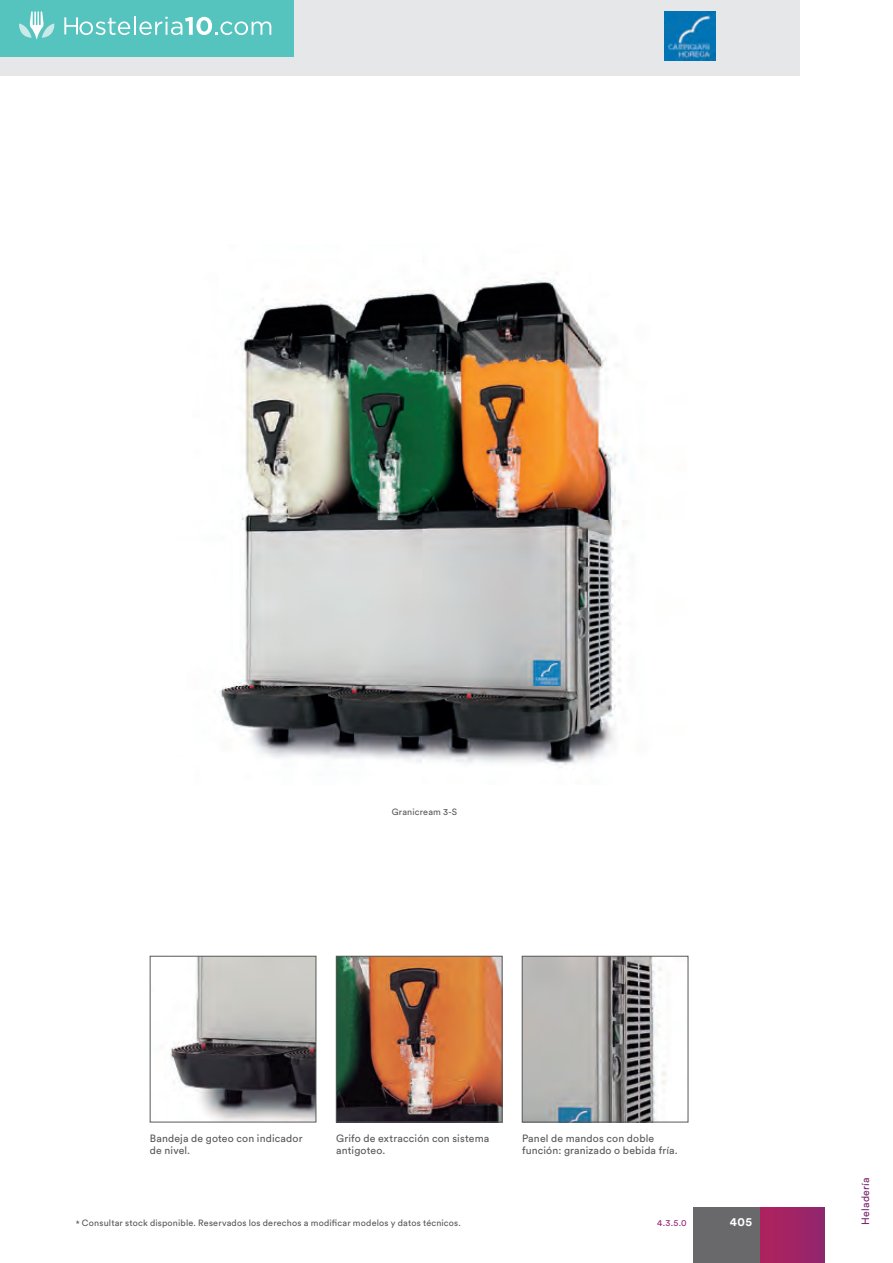
<style>
.page{position:relative;width:893px;height:1263px;background:#fff}
.page>*{position:absolute;margin:0;border:0;box-sizing:border-box;transform-origin:0 0}
.t1{font:700 12px "Circular Std";color:#fff}
.t2{font:10.5px/12px "Circular Std";letter-spacing:.015em;color:#57585a}
.t3{font:10.5px "Circular Std";letter-spacing:.02em;color:#77236a}
.t4{font:9px "Circular Std";letter-spacing:.02em;color:#57585a}
.t5{font:9px "Circular Std";color:#932877}
</style>
<div class="page">
<div style="left:0;top:0;width:799px;height:76px;background:#e6e7e9"></div>
<div style="left:760px;top:1208px;width:64px;height:55px;background:linear-gradient(to right,#b0225d,#91266e)"></div>
<div style="left:693px;top:1208px;width:67px;height:55px;background:#69696c"></div>
<img style="left:524px;top:958px;width:142px;height:162px">
<div style="left:522px;top:956px;width:166px;height:166px;border:1px solid #57585a"></div>
<img style="left:338px;top:958px;width:162px;height:162px">
<div style="left:336px;top:956px;width:166px;height:166px;border:1px solid #57585a"></div>
<img style="left:170px;top:958px;width:144px;height:162px">
<div style="left:150px;top:956px;width:166px;height:166px;border:1px solid #57585a"></div>
<img style="left:220px;top:279px;width:405px;height:489px">
<img style="left:665px;top:11px;width:51px;height:50px">
<div style="left:0;top:0;width:293px;height:57px;background:#55c3be"></div>
<svg style="left:64px;top:16px;width:207px;height:19px"></svg>
<svg style="left:19px;top:11px;width:36px;height:29px"></svg>
<p class="t4" style="left:392px;top:807px;width:67px">Granicream 3-S</p>
<p class="t2" style="left:150px;top:1132px;width:154px">Bandeja de goteo con indicador de nivel.</p>
<p class="t2" style="left:336px;top:1132px;width:155px">Grifo de extracción con sistema antigoteo.</p>
<p class="t2" style="left:522px;top:1132px;width:157px">Panel de mandos con doble función: granizado o bebida fría.</p>
<p class="t4" style="left:76px;top:1217px;width:387px">* Consultar stock disponible. Reservados los derechos a modificar modelos y datos técnicos.</p>
<p class="t5" style="left:657px;top:1217px;width:31px">4.3.5.0</p>
<p class="t1" style="left:730px;top:1214px;width:24px">405</p>
<p class="t3" style="left:859px;top:1225px;width:49px;rotate:-90deg">Heladería</p>
</div>
